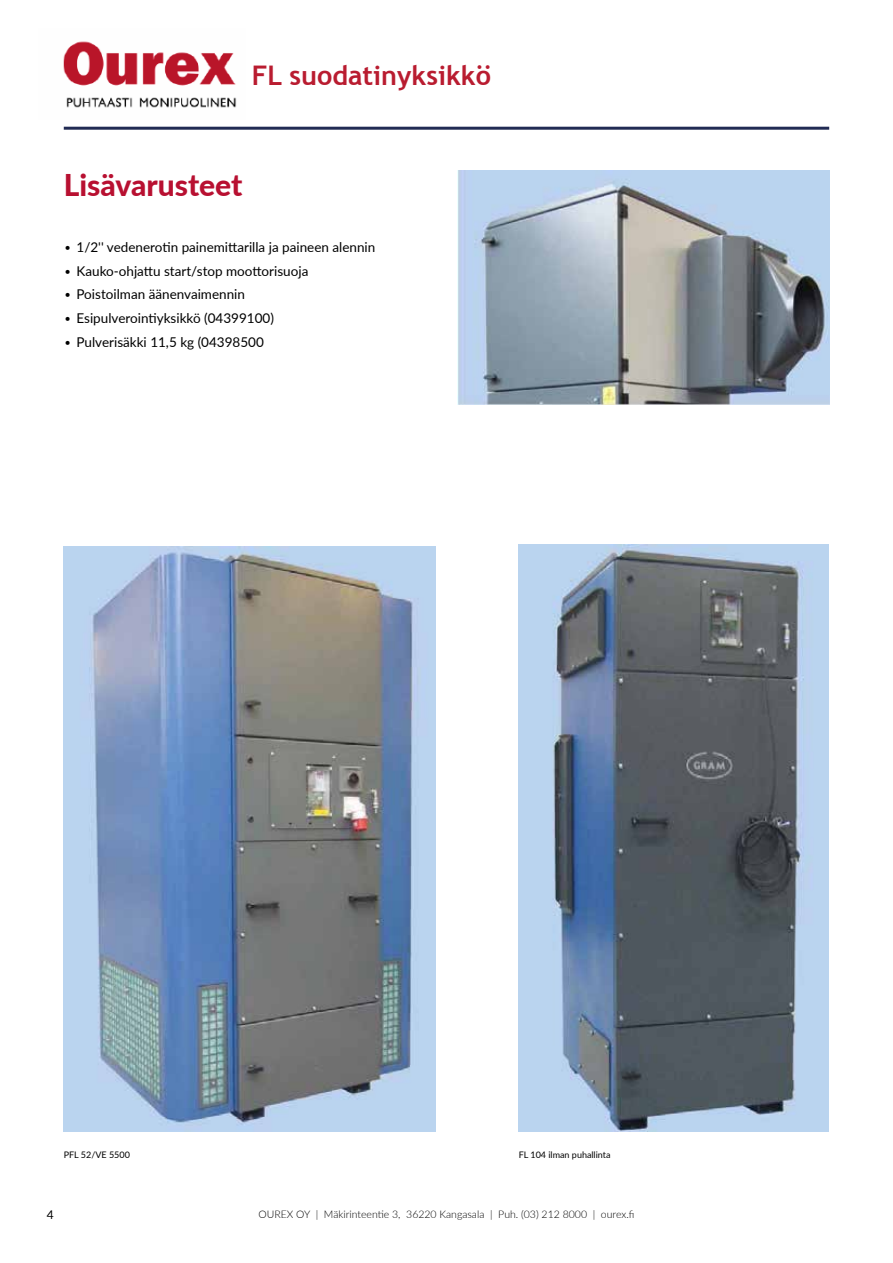
<style>
.page{position:relative;width:893px;height:1263px;background:#fff}
.page>*{position:absolute;margin:0;border:0;box-sizing:border-box;transform-origin:0 0}
.t1{font:800 30px "Lato";color:#b81031}
.t2{font:700 27px "Trebuchet MS";color:#b91c30}
.t3{font:13.5px "Lato";color:#000}
.t4{font:12px "Lato";color:#000}
.t5{font:300 10.5px "Lato";color:#000}
.t6{font:9px "Lato";color:#000}
.s1{font-weight:300}
</style>
<div class="page">
<hr style="left:64px;top:127px;width:765px;height:3px;background:#212b54">
<img style="left:63px;top:41px;width:174px;height:67px">
<img style="left:457px;top:171px;width:372px;height:234px">
<img style="left:64px;top:546px;width:371px;height:585px">
<img style="left:519px;top:545px;width:309px;height:586px">
<h2 class="t2" style="left:252px;top:59px;width:241px">FL suodatinyksikkö</h2>
<h1 class="t1" style="left:64px;top:162px;width:180px">Lisävarusteet</h1>
<p class="t3" style="left:64px;top:237px;width:313px"><span class="s1">•</span> 1/2'' vedenerotin painemittarilla ja paineen alennin</p>
<p class="t3" style="left:64px;top:261px;width:246px"><span class="s1">•</span> Kauko-ohjattu start/stop moottorisuoja</p>
<p class="t3" style="left:64px;top:285px;width:183px"><span class="s1">•</span> Poistoilman äänenvaimennin</p>
<p class="t3" style="left:64px;top:308px;width:212px"><span class="s1">•</span> Esipulverointiyksikkö (04399100)</p>
<p class="t3" style="left:64px;top:332px;width:202px"><span class="s1">•</span> Pulverisäkki 11,5 kg (04398500</p>
<p class="t6" style="left:64px;top:1148px;width:68px">PFL 52/VE 5500</p>
<p class="t6" style="left:519px;top:1148px;width:93px">FL 104 ilman puhallinta</p>
<p class="t4" style="left:47px;top:1206px;width:8px">4</p>
<p class="t5" style="left:258px;top:1207px;width:378px">OUREX OY | Mäkirinteentie 3, 36220 Kangasala | Puh. (03) 212 8000 | ourex.fi</p>
</div>
